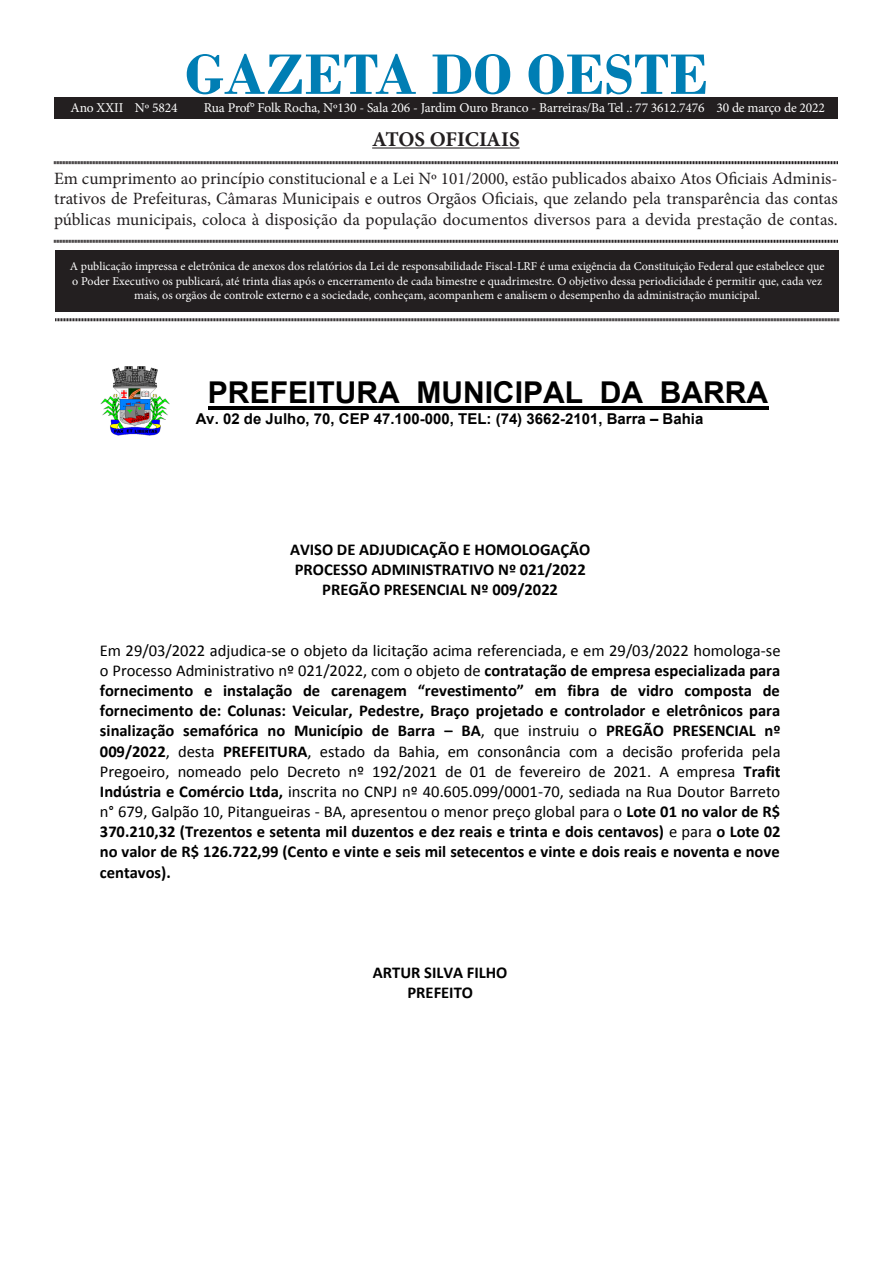
<style>
.page{position:relative;width:893px;height:1263px;background:#fff}
.page>*{position:absolute;margin:0;border:0;box-sizing:border-box;transform-origin:0 0}
.t1{font:700 60px "Bodoni";color:#007eb4}
.t2{font:700 30px "Arial";color:#000}
.t3{font:700 21px "Minion Pro";letter-spacing:-.005em;color:#231f20}
.t4{font:17.25px/20.7px "Minion Pro";color:#231f20;text-align:justify}
.t5{font:700 16.5px/20.1px "Calibri";color:#000;text-align:center}
.t6{font:700 15px "Arial";color:#000}
.t7{font:13.5px "Minion Pro";letter-spacing:-.01em;color:#fff}
.t8{font:12px/14.4px "Minion Pro";color:#fff;text-align:center}
.s1{font-style:inherit}
.s2{font-weight:400}
</style>
<div class="page">
<div style="left:55px;top:250px;width:784px;height:61px;background:#231f20"></div>
<hr style="left:372px;top:147px;width:148px;height:2px;background:#231f20">
<svg style="left:54px;top:161px;width:784px;height:4px;background:#908e8e"></svg>
<svg style="left:54px;top:239px;width:784px;height:4px;background:#908e8e"></svg>
<svg style="left:55px;top:318px;width:784px;height:4px;background:#908e8e"></svg>
<div style="left:54px;top:98px;width:784px;height:20px;background:#231f20"></div>
<img style="left:100px;top:366px;width:69px;height:70px">
<hr style="left:208px;top:407px;width:560px;height:3px;background:#000">
<p class="t1" style="left:185px;top:39px;width:525px">GAZETA DO OESTE</p>
<p class="t3" style="left:372px;top:124px;width:149px">ATOS OFICIAIS</p>
<p class="t4" style="left:54px;top:168px;width:785px">Em cumprimento ao princípio constitucional e a Lei Nº 101/2000, estão publicados abaixo Atos Oficiais Adminis&shy;trativos de Prefeituras, Câmaras Municipais e outros Orgãos Oficiais, que zelando pela transparência das contas públicas municipais, coloca à disposição da população documentos diversos para a devida prestação de contas.</p>
<p class="t8" style="left:70px;top:259px;width:756px">A publicação impressa e eletrônica de anexos dos relatórios da Lei de responsabilidade Fiscal-LRF é uma exigência da Constituição Federal que estabelece que o Poder Executivo os publicará, até trinta dias após o encerramento de cada bimestre e quadrimestre. O objetivo dessa periodicidade é permitir que, cada vez mais, os orgãos de controle externo e a sociedade, conheçam, acompanhem e analisem o desempenho da administração municipal.</p>
<p class="t7" style="left:71px;top:98px;width:109px">Ano XXII Nº 5824</p>
<p class="t7" style="left:204px;top:98px;width:623px">Rua Prof° Folk Rocha, Nº130 - Sala 206 - Jardim Ouro Branco - Barreiras/Ba Tel .: 77 3612.7476 30 de março de 2022</p>
<p class="t2" style="left:208px;top:373px;width:562px">PREFEITURA MUNICIPAL DA BARRA</p>
<p class="t6" style="left:196px;top:408px;width:509px">Av. 02 de Julho, 70, CEP 47.100-000, TEL: (74) 3662-2101, Barra <span class="s1">–</span> Bahia</p>
<p class="t5" style="left:290px;top:540px;width:302px">AVISO DE ADJUDICAÇÃO E HOMOLOGAÇÃO<br>PROCESSO ADMINISTRATIVO Nº 021/2022<br>PREGÃO PRESENCIAL Nº 009/2022</p>
<p class="t5" style="left:100px;top:640px;width:682px;text-align:justify"><span class="s2">Em 29/03/2022 adjudica-se o objeto da licitação acima referenciada, e em 29/03/2022 homologa-se o Processo Administrativo nº 021/2022, com o objeto de</span> contratação de empresa especializada para fornecimento e instalação de carenagem “revestimento” em fibra de vidro composta de fornecimento de: Colunas: Veicular, Pedestre, Braço projetado e controlador e eletrônicos para sinalização semafórica no Município de Barra – BA<span class="s2">, que instruiu o</span> PREGÃO PRESENCIAL nº 009/2022<span class="s2">, desta</span> PREFEITURA<span class="s2">, estado da Bahia, em consonância com a decisão proferida pela Pregoeiro, nomeado pelo Decreto nº 192/2021 de 01 de fevereiro de 2021. A empresa</span> Trafit Indústria e Comércio Ltda, <span class="s2">inscrita no CNPJ nº 40.605.099/0001-70, sediada na Rua Doutor Barreto n° 679, Galpão 10, Pitangueiras - BA, apresentou o menor preço global para o</span> Lote 01 no valor de R$ 370.210,32 (Trezentos e setenta mil duzentos e dez reais e trinta e dois centavos) <span class="s2">e para</span> o Lote 02 no valor de R$ 126.722,99 (Cento e vinte e seis mil setecentos e vinte e dois reais e noventa e nove centavos).</p>
<p class="t5" style="left:373px;top:962px;width:136px">ARTUR SILVA FILHO<br>PREFEITO</p>
</div>
